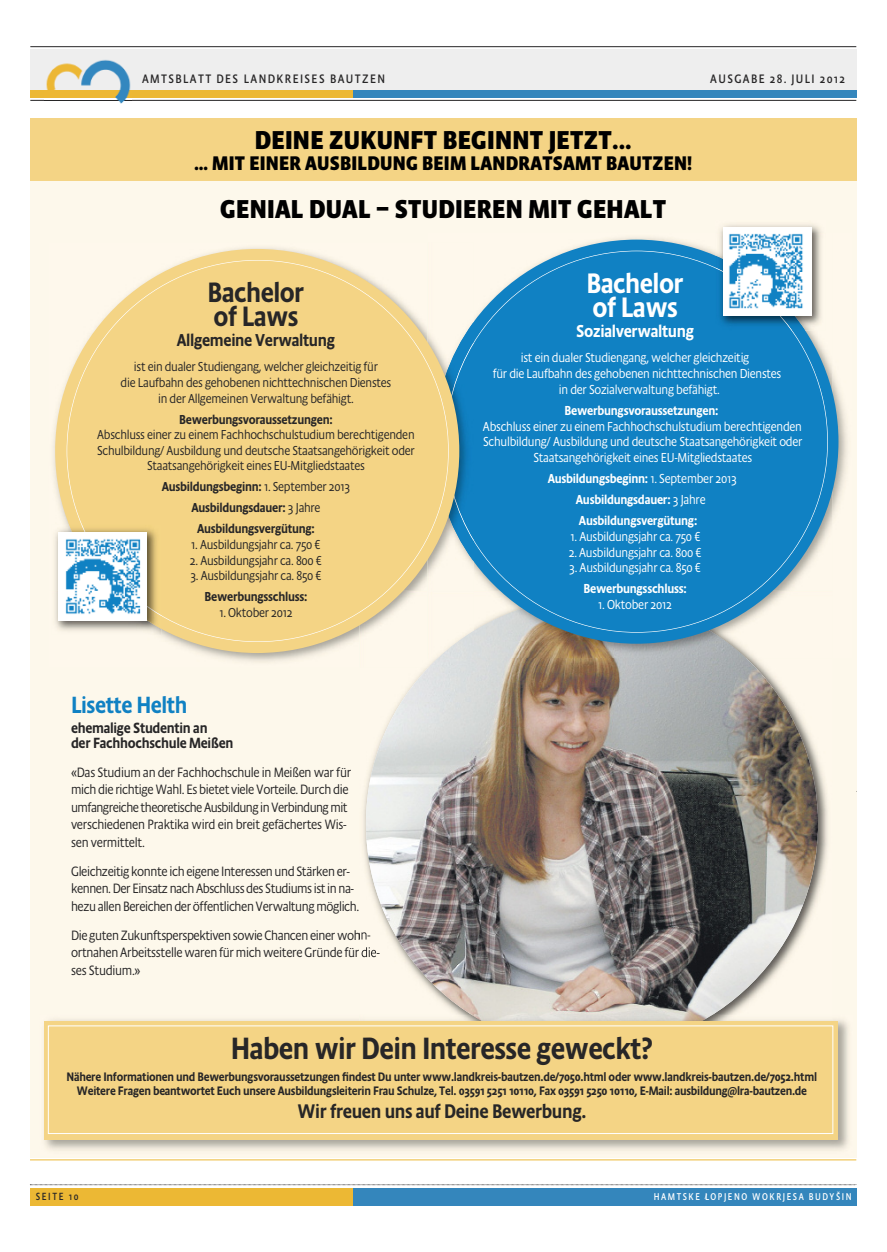
<style>
.page{position:relative;width:887px;height:1252px;background:#fff}
.page>*{position:absolute;margin:0;border:0;box-sizing:border-box;transform-origin:0 0}
.t1{font:500 31.25px "Absara Sans Head OT";letter-spacing:-.02em;color:#272627}
.t2{font:500 28.62px/24.5px "Absara Sans Head OT";letter-spacing:-.02em;color:#fff}
.t3{font:500 28.5px/24.4px "Absara Sans Head OT";letter-spacing:-.02em;color:#272627}
.t4{font:700 26.25px "Absara Sans Head OT";letter-spacing:.01em;color:#000}
.t5{font:500 23.88px "Absara Sans Head OT";letter-spacing:-.02em;color:#1081c3}
.t6{font:700 20px "Absara Sans Head OT";letter-spacing:.01em;color:#000}
.t7{font:500 20px "Absara Sans Head OT";letter-spacing:-.02em;color:#272627}
.t8{font:500 17.5px "Absara Sans Head OT";letter-spacing:-.02em;color:#272627}
.t9{font:500 17.5px "Absara Sans Head OT";letter-spacing:-.02em;color:#fff}
.t10{font:500 15px/15px "Absara Sans Head OT";letter-spacing:-.02em;color:#272627}
.t11{font:300 13.75px/17.5px "Absara Sans Head OT";letter-spacing:-.03em;color:#272627}
.t12{font:300 13.25px/15.6px "Absara Sans Head OT";letter-spacing:-.02em;color:#fff;text-align:center}
.t13{font:500 13.25px/21.1px "Absara Sans Head OT";letter-spacing:-.02em;color:#fff}
.t14{font:300 13.12px/15.6px "Absara Sans Head OT";letter-spacing:-.02em;color:#272627;text-align:center}
.t15{font:500 13.12px/21px "Absara Sans Head OT";letter-spacing:-.02em;color:#272627;text-align:center}
.t16{font:500 12.5px/13.8px "Absara Sans Head OT";letter-spacing:-.02em;color:#272627;text-align:center}
.t17{font:12.5px "Absara Sans Head OT";letter-spacing:.11em;color:#272627}
.t18{font:10.62px "Absara Sans Head OT";letter-spacing:.16em;color:#272627;scale:.95 1}
.t19{font:10px "Absara Sans Head OT";letter-spacing:.16em;color:#fff;scale:.95 1}
.s1{font-weight:300}
</style>
<div class="page">
<div style="left:30px;top:49px;width:826px;height:48px;background:#eee"></div>
<div style="left:30px;top:90px;width:322px;height:7px;background:#ecb834"></div>
<div style="left:352px;top:90px;width:504px;height:8px;background:#3486bc"></div>
<div style="left:30px;top:1187px;width:322px;height:18px;background:#ecb834"></div>
<div style="left:352px;top:1187px;width:504px;height:18px;background:#3486bc"></div>
<hr style="left:30px;top:100px;width:826px;height:1px;background:#272627">
<hr style="left:30px;top:46px;width:826px;height:1px;background:#272627">
<img style="left:44px;top:59px;width:87px;height:45px">
<img style="left:44px;top:100px;width:87px;height:1px">
<svg style="left:30px;top:1184px;width:826px;height:1px"></svg>
<div style="left:30px;top:145px;width:826px;height:1012px;background:#fdf8eb"></div>
<hr style="left:30px;top:1159px;width:826px;height:1px;background:#ecb834">
<img style="left:359px;top:658px;width:469px;height:356px">
<img style="left:366px;top:597px;width:451px;height:452px;border-radius:50%">
<img style="left:832px;top:372px;width:15px;height:146px">
<img style="left:473px;top:238px;width:359px;height:353px">
<img style="left:494px;top:591px;width:291px;height:67px">
<img style="left:473px;top:597px;width:272px;height:61px">
<div style="left:434px;top:239px;width:404px;height:404px;background:#1081c3;border-radius:50%"></div>
<img style="left:53px;top:248px;width:420px;height:343px">
<img style="left:161px;top:591px;width:266px;height:76px">
<img style="left:427px;top:657px;width:46px;height:10px">
<img style="left:438px;top:631px;width:35px;height:27px">
<img style="left:434px;top:322px;width:39px;height:239px">
<img style="left:445px;top:342px;width:28px;height:199px">
<div style="left:55px;top:249px;width:404px;height:404px;background:#f4d485;border-radius:50%"></div>
<img style="left:715px;top:224px;width:110px;height:106px">
<img style="left:715px;top:256px;width:89px;height:74px">
<div style="left:722px;top:227px;width:89px;height:89px;background:#fff"></div>
<img style="left:729px;top:234px;width:74px;height:75px">
<img style="left:53px;top:525px;width:16px;height:66px">
<img style="left:55px;top:591px;width:107px;height:44px">
<img style="left:69px;top:525px;width:93px;height:104px">
<img style="left:81px;top:525px;width:81px;height:91px">
<div style="left:58px;top:531px;width:89px;height:89px;background:#fff"></div>
<img style="left:66px;top:539px;width:75px;height:75px">
<div style="left:30px;top:118px;width:826px;height:63px;background:#f4d485"></div>
<img style="left:44px;top:1019px;width:805px;height:131px">
<img style="left:359px;top:1014px;width:473px;height:6px">
<img style="left:471px;top:1014px;width:241px;height:6px">
<div style="left:45px;top:1020px;width:792px;height:119px;background:#f4d485"></div>
<div style="left:48px;top:1025px;width:784px;height:108px;border:1px solid #fff"></div>
<p class="t17" style="left:142px;top:74px;width:244px">AMTSBLATT DES LANDKREISES BAUTZEN</p>
<p class="t17" style="left:710px;top:74px;width:136px">AUSGABE 28. JULI 2012</p>
<h3 class="t4" style="left:254px;top:130px;width:378px">DEINE ZUKUNFT BEGINNT JETZT...</h3>
<h3 class="t6" style="left:194px;top:156px;width:499px">… MIT EINER AUSBILDUNG BEIM LANDRATSAMT BAUTZEN!</h3>
<h3 class="t4" style="left:220px;top:200px;width:447px">GENIAL DUAL – STUDIEREN MIT GEHALT</h3>
<h3 class="t3" style="left:207px;top:282px;width:98px">Bachelor of Laws</h3>
<p class="t8" style="left:177px;top:334px;width:160px">Allgemeine Verwaltung</p>
<p class="t14" style="left:121px;top:360px;width:272px">ist ein dualer Studiengang, welcher gleichzeitig für<br>die Laufbahn des gehobenen nichttechnischen Dienstes in der Allgemeinen Verwaltung befähigt.</p>
<p class="t15" style="left:179px;top:409px;width:155px">Bewerbungsvoraussetzungen:</p>
<p class="t14" style="left:97px;top:428px;width:319px">Abschluss einer zu einem Fachhochschulstudium berechtigenden<br>Schulbildung/ Ausbildung und deutsche Staatsangehörigkeit oder<br>Staatsangehörigkeit eines EU-Mitgliedstaates</p>
<p class="t15" style="left:162px;top:477px;width:190px">Ausbildungsbeginn: <span class="s1">1. September 2013<br></span>Ausbildungsdauer: <span class="s1">3 Jahre<br></span>Ausbildungsvergütung:</p>
<p class="t14" style="left:191px;top:537px;width:131px">1. Ausbildungsjahr ca. 750 €</p>
<p class="t14" style="left:190px;top:553px;width:134px">2. Ausbildungsjahr ca. 800 €</p>
<p class="t14" style="left:190px;top:569px;width:133px">3. Ausbildungsjahr ca. 850 €</p>
<p class="t15" style="left:204px;top:587px;width:104px">Bewerbungsschluss:</p>
<p class="t14" style="left:219px;top:605px;width:75px">1. Oktober 2012</p>
<h3 class="t5" style="left:71px;top:696px;width:118px">Lisette Helth</h3>
<p class="t10" style="left:71px;top:721px;width:164px">ehemalige Studentin an<br>der Fachhochschule Meißen</p>
<p class="t11" style="left:71px;top:764px;width:281px">«Das Studium an der Fachhochschule in Meißen war für mich die richtige Wahl. Es bietet viele Vorteile. Durch die umfangreiche theoretische Ausbildung in Verbindung mit verschiedenen Praktika wird ein breit gefächertes Wis&shy;sen vermittelt.</p>
<p class="t11" style="left:71px;top:863px;width:289px">Gleichzeitig konnte ich eigene Interessen und Stärken er&shy;kennen. Der Einsatz nach Abschluss des Studiums ist in na&shy;hezu allen Bereichen der öffentlichen Verwaltung möglich.</p>
<p class="t11" style="left:71px;top:927px;width:310px">Die guten Zukunftsperspektiven sowie Chancen einer wohn&shy;ortnahen Arbeitsstelle waren für mich weitere Gründe für die&shy;ses Studium.»</p>
<h2 class="t2" style="left:586px;top:273px;width:99px">Bachelor of Laws</h2>
<p class="t9" style="left:576px;top:325px;width:119px">Sozialverwaltung</p>
<p class="t12" style="left:492px;top:351px;width:290px">ist ein dualer Studiengang, welcher gleichzeitig<br>für die Laufbahn des gehobenen nichttechnischen Dienstes in der Sozialverwaltung befähigt.</p>
<p class="t13" style="left:564px;top:401px;width:156px">Bewerbungsvoraussetzungen:</p>
<p class="t12" style="left:483px;top:419px;width:321px">Abschluss einer zu einem Fachhochschulstudium berechtigenden<br>Schulbildung/ Ausbildung und deutsche Staatsangehörigkeit oder<br>Staatsangehörigkeit eines EU-Mitgliedstaates</p>
<p class="t13" style="left:575px;top:469px;width:162px;text-indent:-28px">Ausbildungsbeginn: <span class="s1">1. September 2013<br></span>Ausbildungsdauer: <span class="s1">3 Jahre<br></span>Ausbildungsvergütung:</p>
<p class="t12" style="left:570px;top:529px;width:131px">1. Ausbildungsjahr ca. 750 €</p>
<p class="t12" style="left:568px;top:545px;width:134px">2. Ausbildungsjahr ca. 800 €</p>
<p class="t12" style="left:569px;top:561px;width:133px">3. Ausbildungsjahr ca. 850 €</p>
<p class="t13" style="left:583px;top:579px;width:105px">Bewerbungsschluss:</p>
<p class="t12" style="left:598px;top:597px;width:75px">1. Oktober 2012</p>
<h1 class="t1" style="left:231px;top:1037px;width:423px">Haben wir Dein Interesse geweckt?</h1>
<p class="t16" style="left:66px;top:1070px;width:752px">Nähere Informationen und Bewerbungsvoraussetzungen findest Du unter www.landkreis-bautzen.de/7050.html oder www.landkreis-bautzen.de/7052.html<br>Weitere Fragen beantwortet Euch unsere Ausbildungsleiterin Frau Schulze, Tel. 03591 5251 10110, Fax 03591 5250 10110, E-Mail: ausbildung@lra-bautzen.de</p>
<h3 class="t7" style="left:297px;top:1103px;width:291px">Wir freuen uns auf Deine Bewerbung.</h3>
<p class="t18" style="left:36px;top:1192px;width:47px">SEITE 10</p>
<p class="t19" style="left:653px;top:1193px;width:209px">HAMTSKE L<sup>/</sup> OPJENO WOKRJESA BUDYŠIN</p>
</div>
